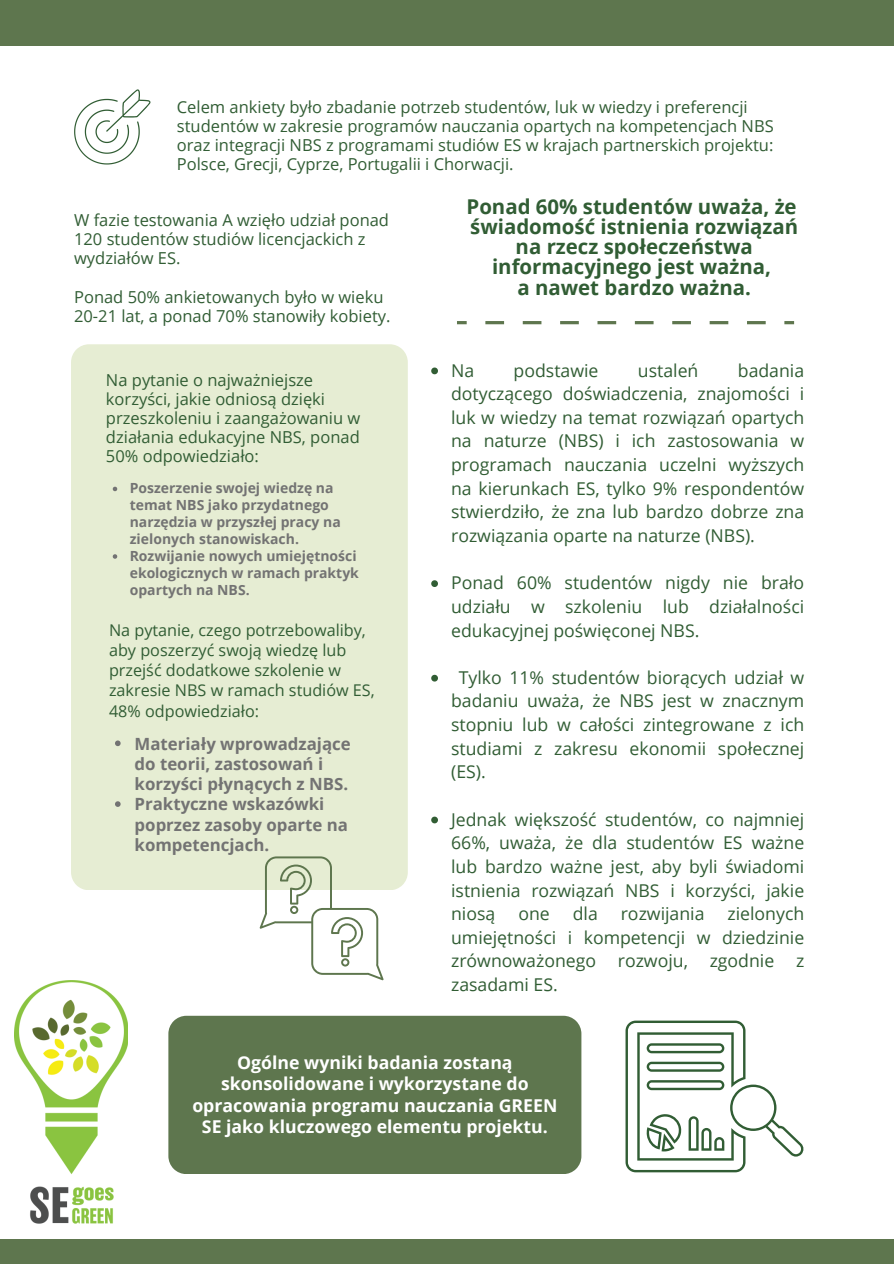
<style>
.page{position:relative;width:894px;height:1264px;background:#fff}
.page>*{position:absolute;margin:0;border:0;box-sizing:border-box;transform-origin:0 0}
.t1{font:700 20.4px/20.2px "Open Sans";color:#315d34;text-align:center}
.t2{font:17.7px/23.7px "Open Sans";color:#315d34;text-align:justify}
.t3{font:700 17.7px/21.3px "Open Sans";color:#fff;text-align:center}
.t4{font:700 16.8px/20.2px "Open Sans";color:#737373}
.t5{font:16.5px/19.2px "Open Sans";color:#315d34}
.t6{font:16.2px/20.2px "Open Sans";color:#315d34}
.t7{font:700 13.95px/16.8px "Open Sans";color:#737373}
</style>
<div class="page">
<div style="left:0;top:0;width:893px;height:45px;background:#5e764e"></div>
<div style="left:0;top:1238px;width:893px;height:25px;background:#5e764e"></div>
<div style="left:71px;top:344px;width:336px;height:546px;background:#e6edd3"></div>
<svg style="left:113px;top:486px;width:4px;height:5px"></svg>
<svg style="left:113px;top:554px;width:4px;height:4px"></svg>
<svg style="left:259px;top:856px;width:124px;height:124px"></svg>
<img style="left:14px;top:980px;width:113px;height:244px">
<svg style="left:74px;top:89px;width:76px;height:75px"></svg>
<svg style="left:431px;top:367px;width:7px;height:7px"></svg>
<svg style="left:431px;top:580px;width:7px;height:7px"></svg>
<svg style="left:431px;top:674px;width:7px;height:7px"></svg>
<svg style="left:431px;top:816px;width:7px;height:7px"></svg>
<svg style="left:457px;top:321px;width:336px;height:3px"></svg>
<svg style="left:115px;top:740px;width:6px;height:6px"></svg>
<svg style="left:115px;top:801px;width:6px;height:6px"></svg>
<div style="left:168px;top:1015px;width:413px;height:159px;background:#5e764e"></div>
<svg style="left:625px;top:1020px;width:179px;height:152px"></svg>
<p class="t5" style="left:177px;top:96px;width:598px">Celem ankiety było zbadanie potrzeb studentów, luk w wiedzy i preferencji studentów w zakresie programów nauczania opartych na kompetencjach NBS oraz integracji NBS z programami studiów ES w krajach partnerskich projektu:<br>Polsce, Grecji, Cyprze, Portugalii i Chorwacji.</p>
<h3 class="t5" style="left:74px;top:210px;width:316px">W fazie testowania A wzięło udział ponad<br>120 studentów studiów licencjackich z wydziałów ES.</h3>
<p class="t5" style="left:74px;top:287px;width:318px">Ponad 50% ankietowanych było w wieku<br>20-21 lat, a ponad 70% stanowiły kobiety.</p>
<p class="t1" style="left:466px;top:195px;width:333px">Ponad 60% studentów uważa, że świadomość istnienia rozwiązań na rzecz społeczeństwa informacyjnego jest ważna,<br>a nawet bardzo ważna.</p>
<h3 class="t5" style="left:106px;top:369px;width:256px">Na pytanie o najważniejsze korzyści, jakie odniosą dzięki przeszkoleniu i zaangażowaniu w działania edukacyjne NBS, ponad<br>50% odpowiedziało:</h3>
<p class="t7" style="left:130px;top:479px;width:212px">Poszerzenie swojej wiedzę na temat NBS jako przydatnego narzędzia w przyszłej pracy na zielonych stanowiskach.</p>
<h3 class="t7" style="left:130px;top:547px;width:231px">Rozwijanie nowych umiejętności ekologicznych w ramach praktyk opartych na NBS.</h3>
<p class="t6" style="left:109px;top:619px;width:267px">Na pytanie, czego potrzebowaliby, aby poszerzyć swoją wiedzę lub przejść dodatkowe szkolenie w zakresie NBS w ramach studiów ES,<br>48% odpowiedziało:</p>
<p class="t4" style="left:135px;top:732px;width:218px">Materiały wprowadzające do teorii, zastosowań i korzyści płynących z NBS.</p>
<p class="t4" style="left:135px;top:793px;width:215px">Praktyczne wskazówki poprzez zasoby oparte na kompetencjach.</p>
<h3 class="t2" style="left:451px;top:358px;width:25px">Na</h3>
<h3 class="t2" style="left:513px;top:358px;width:86px">podstawie</h3>
<h3 class="t2" style="left:637px;top:358px;width:62px">ustaleń</h3>
<h3 class="t2" style="left:451px;top:358px;width:354px;text-indent:286px">badania dotyczącego doświadczenia, znajomości i luk w wiedzy na temat rozwiązań opartych na naturze (NBS) i ich zastosowania w programach nauczania uczelni wyższych na kierunkach ES, tylko 9% respondentów stwierdziło, że zna lub bardzo dobrze zna rozwiązania oparte na naturze (NBS).</h3>
<h1 class="t2" style="left:451px;top:570px;width:354px">Ponad 60% studentów nigdy nie brało udziału w szkoleniu lub działalności edukacyjnej poświęconej NBS.</h1>
<p class="t2" style="left:451px;top:665px;width:354px;text-indent:8px">Tylko 11% studentów biorących udział w badaniu uważa, że NBS jest w znacznym stopniu lub w całości zintegrowane z ich studiami z zakresu ekonomii społecznej (ES).</p>
<h3 class="t2" style="left:451px;top:807px;width:354px">Jednak większość studentów, co najmniej 66%, uważa, że dla studentów ES ważne lub bardzo ważne jest, aby byli świadomi istnienia rozwiązań NBS i korzyści, jakie niosą</h3>
<h3 class="t2" style="left:451px;top:901px;width:354px;text-indent:276px">zielonych umiejętności i kompetencji w dziedzinie zrównoważonego rozwoju, zgodnie z zasadami ES.</h3>
<h3 class="t2" style="left:518px;top:901px;width:33px">one</h3>
<h3 class="t2" style="left:572px;top:901px;width:27px">dla</h3>
<h3 class="t2" style="left:620px;top:901px;width:85px">rozwijania</h3>
<p class="t3" style="left:192px;top:1051px;width:366px">Ogólne wyniki badania zostaną skonsolidowane i wykorzystane do opracowania programu nauczania GREEN SE jako kluczowego elementu projektu.</p>
</div>
